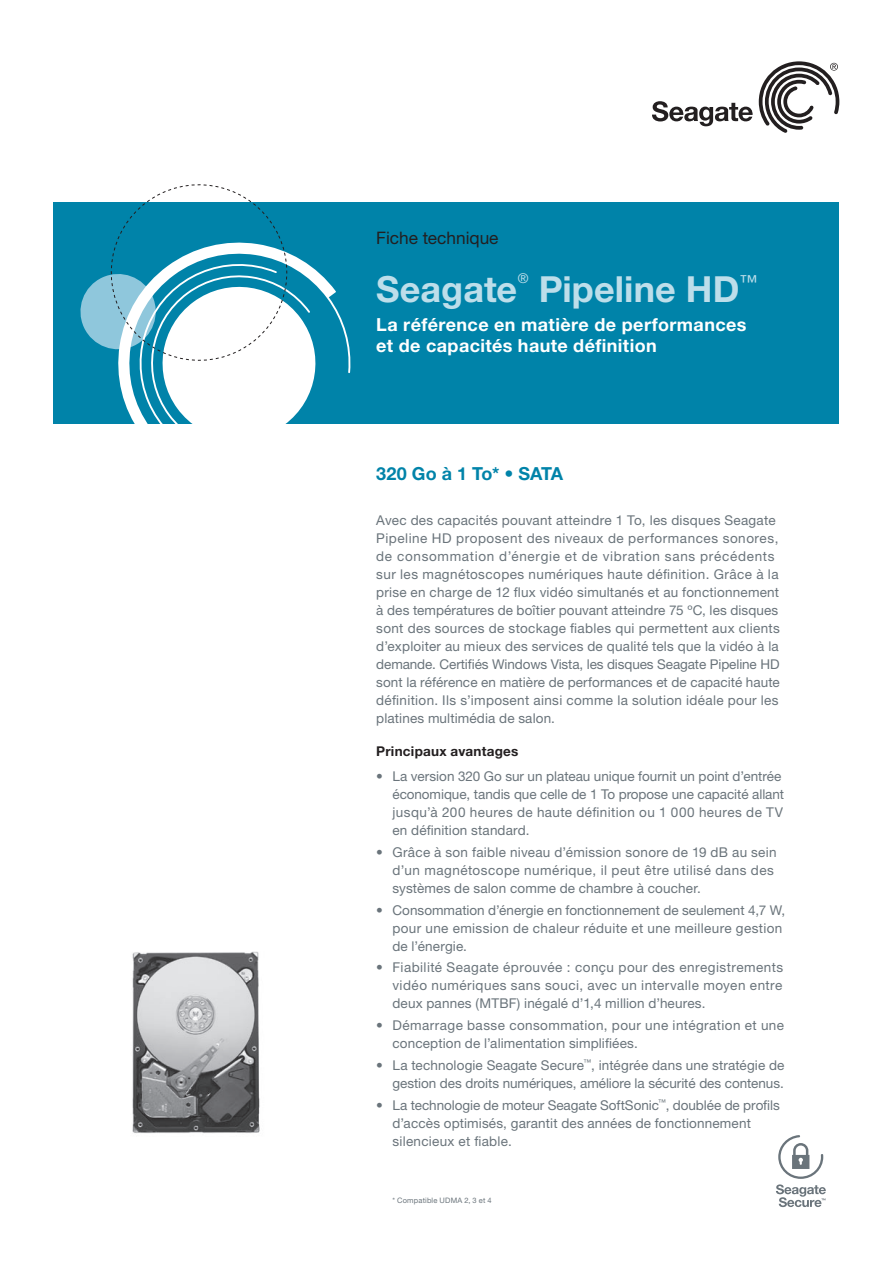
<style>
.page{position:relative;width:893px;height:1263px;background:#fff}
.page>*{position:absolute;margin:0;border:0;box-sizing:border-box;transform-origin:0 0}
.DS_Title_20__314{font:700 36px "Helvetica Neue";letter-spacing:.005em;color:#bddeea}
.Subtitle{font:700 18px/21px "Helvetica Neue";letter-spacing:.02em;color:#fff}
.DS_Headline{font:700 18px "Helvetica Neue";color:#0083a9}
.Descriptor{font:17.25px "Helvetica Neue";color:#231f20}
.Bullet_Copy{font:13.5px/18px "Helvetica Neue";letter-spacing:.01em;color:#6a747b}
.Body_Copy{font:13.5px/18px "Helvetica Neue";letter-spacing:.02em;color:#6a747b}
.Bullet_Copy-2{font:13.5px/18px "Helvetica Neue";letter-spacing:.03em;color:#6a747b}
.Subhead{font:700 13.5px "Helvetica Neue";letter-spacing:.02em;color:#231f20}
.DS_Title_20__314-2{font:13.5px "Helvetica Neue";color:#bddeea}
.Bullet_Copy-3{font:7.5px "Helvetica Neue";letter-spacing:.025em;color:#6a747b}
</style>
<div class="page">
<div style="left:53px;top:202px;width:786px;height:221px;background:#0083a9"></div>
<svg style="left:326px;top:280px;width:24px;height:144px"></svg>
<svg style="left:80px;top:184px;width:246px;height:240px"></svg>
<img style="left:132px;top:951px;width:128px;height:183px">
<svg style="left:776px;top:1135px;width:50px;height:72px"></svg>
<svg style="left:652px;top:101px;width:101px;height:25px"></svg>
<svg style="left:759px;top:61px;width:80px;height:72px"></svg>
<p class="Descriptor" style="left:376px;top:227px;width:124px">Fiche technique</p>
<p class="DS_Title_20__314" style="left:376px;top:267px;width:143px">Seagate</p>
<p class="DS_Title_20__314-2" style="left:518px;top:270px;width:12px">®</p>
<p class="DS_Title_20__314" style="left:539px;top:267px;width:220px">Pipeline HD<sup>™</sup></p>
<p class="Subtitle" style="left:376px;top:313px;width:372px">La référence en matière de performances et de capacités haute définition</p>
<p class="DS_Headline" style="left:376px;top:462px;width:188px">320 Go à 1 To* • SATA</p>
<p class="Body_Copy" style="left:376px;top:510px;width:405px">Avec des capacités pouvant atteindre 1 To, les disques Seagate Pipeline HD proposent des niveaux de performances sonores, de consommation d’énergie et de vibration sans précédents sur les magnétoscopes numériques haute définition. Grâce à la prise en charge de 12 flux vidéo simultanés et au fonctionnement à des températures de boîtier pouvant atteindre 75 ºC, les disques sont des sources de stockage fiables qui permettent aux clients d’exploiter au mieux des services de qualité tels que la vidéo à la demande. Certifiés Windows Vista, les disques Seagate Pipeline HD sont la référence en matière de performances et de capacité haute définition. Ils s’imposent ainsi comme la solution idéale pour les platines multimédia de salon.</p>
<p class="Subhead" style="left:376px;top:742px;width:144px">Principaux avantages</p>
<p class="Bullet_Copy" style="left:392px;top:767px;width:393px;text-indent:-16px">• La version 320 Go sur un plateau unique fournit un point d’entrée économique, tandis que celle de 1 To propose une capacité allant jusqu’à 200 heures de haute définition ou 1 000 heures de TV en définition standard.</p>
<p class="Bullet_Copy" style="left:392px;top:843px;width:386px;text-indent:-16px">• Grâce à son faible niveau d’émission sonore de 19 dB au sein d’un magnétoscope numérique, il peut être utilisé dans des systèmes de salon comme de chambre à coucher.</p>
<p class="Bullet_Copy" style="left:392px;top:900px;width:394px;text-indent:-16px">• Consommation d’énergie en fonctionnement de seulement 4,7 W, pour une emission de chaleur réduite et une meilleure gestion de l’énergie.</p>
<p class="Bullet_Copy" style="left:392px;top:958px;width:392px;text-align:justify;text-indent:-16px">• Fiabilité Seagate éprouvée : conçu pour des enregistrements vidéo numériques sans souci, avec un intervalle moyen entre deux pannes (MTBF) inégalé d’1,4 million d’heures.</p>
<p class="Bullet_Copy-2" style="left:392px;top:1016px;width:393px;text-indent:-16px">• Démarrage basse consommation, pour une intégration et une conception de l’alimentation simplifiées.</p>
<p class="Bullet_Copy" style="left:376px;top:1056px;width:410px;text-align:right">• La technologie Seagate Secure<sup>™</sup>, intégrée dans une stratégie de gestion des droits numériques, améliore la sécurité des contenus.</p>
<p class="Bullet_Copy" style="left:392px;top:1095px;width:389px;text-indent:-16px">• La technologie de moteur Seagate SoftSonic<sup>™</sup>, doublée de profils d’accès optimisés, garantit des années de fonctionnement silencieux et fiable.</p>
<p class="Bullet_Copy-3" style="left:392px;top:1195px;width:101px">* Compatible UDMA 2, 3 et 4</p>
</div>
